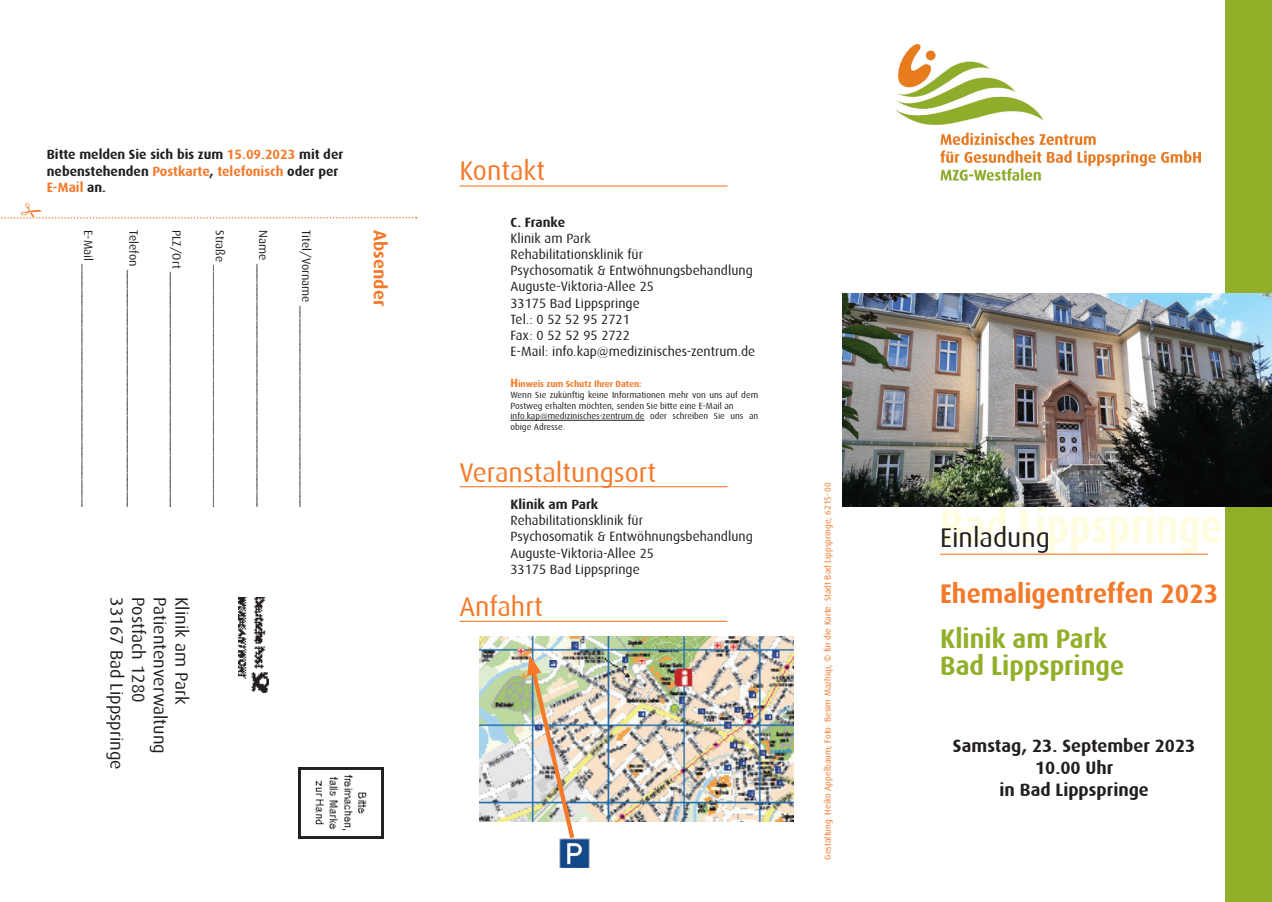
<style>
.page{position:relative;width:1272px;height:902px;background:#fff}
.page>*{position:absolute;margin:0;border:0;box-sizing:border-box;transform-origin:0 0}
.t1{font:700 48px "Dax";color:#fffce0;scale:.82 1}
.t2{font:27px "Dax";color:#f4792a}
.t3{font:700 27px/27px "Dax";color:#92af2a;scale:.95 1}
.t4{font:700 27px "Dax";color:#f4792a;scale:.95 1}
.t5{font:27px "Dax";color:#231f20}
.t6{font:18px "Dax";color:#231f20}
.t7{font:700 18px/21.6px "Dax";color:#231f20;text-align:center}
.t8{font:700 18px "Dax";color:#f4792a}
.t9{font:13.5px/16.2px "Dax";color:#231f20}
.t10{font:700 13.5px/16.2px "Dax";color:#231f20}
.t11{font:12px "Dax";color:#231f20}
.t12{font:9px/10.8px "Dax";color:#231f20}
.t13{font:9px "Dax";color:#f4792a}
.s1{color:#f4792a}
.s2{font-weight:700;font-size:12px;color:#f4792a}
.s3{font-weight:700;color:#f4792a}
</style>
<div class="page">
<hr style="left:940px;top:553px;width:268px;height:1px;background:#f47323">
<img style="left:299px;top:767px;width:84px;height:71px">
<img style="left:239px;top:597px;width:29px;height:95px">
<hr style="left:459px;top:185px;width:268px;height:1px;background:#f47323">
<hr style="left:510px;top:420px;width:134px;height:1px;background:#231f20">
<hr style="left:459px;top:486px;width:268px;height:1px;background:#f47323">
<img style="left:895px;top:44px;width:304px;height:136px">
<div style="left:1225px;top:0;width:46px;height:901px;background:#92af2a"></div>
<img style="left:842px;top:293px;width:429px;height:213px">
<hr style="left:459px;top:620px;width:268px;height:1px;background:#f47323">
<img style="left:479px;top:636px;width:314px;height:185px">
<img style="left:527px;top:654px;width:50px;height:184px">
<img style="left:559px;top:838px;width:30px;height:29px">
<svg style="left:1px;top:217px;width:415px;height:2px"></svg>
<p class="t10" style="left:47px;top:147px;width:298px">Bitte melden Sie sich bis zum <span class="s1">15.09.2023</span> mit der nebenstehenden <span class="s1">Postkarte</span>, <span class="s1">telefonisch</span> oder per<br><span class="s1">E-Mail</span> an.</p>
<p class="t11" style="left:95px;top:230px;width:289px;rotate:90deg">E-Mail ________________________________________</p>
<p class="t11" style="left:140px;top:230px;width:288px;rotate:90deg">Telefon _______________________________________</p>
<p class="t11" style="left:183px;top:230px;width:284px;rotate:90deg">PLZ/Ort ______________________________________</p>
<p class="t11" style="left:226px;top:230px;width:284px;rotate:90deg">Straße _______________________________________</p>
<p class="t11" style="left:270px;top:230px;width:289px;rotate:90deg">Name ________________________________________</p>
<p class="t11" style="left:313px;top:230px;width:287px;rotate:90deg">Titel/Vorname _________________________________</p>
<h3 class="t8" style="left:390px;top:230px;width:77px;rotate:90deg">Absender</h3>
<h3 class="t6" style="left:127px;top:597px;width:174px;rotate:90deg">33167 Bad Lippspringe</h3>
<h3 class="t6" style="left:148px;top:597px;width:107px;rotate:90deg">Postfach 1280</h3>
<h3 class="t6" style="left:170px;top:597px;width:158px;rotate:90deg">Patientenverwaltung</h3>
<h3 class="t6" style="left:191px;top:597px;width:108px;rotate:90deg">Klinik am Park</h3>
<h2 class="t2" style="left:459px;top:156px;width:87px">Kontakt</h2>
<p class="t10" style="left:510px;top:214px;width:56px">C. Franke</p>
<p class="t9" style="left:510px;top:230px;width:246px">Klinik am Park<br>Rehabilitationsklinik für<br>Psychosomatik &amp; Entwöhnungsbehandlung<br>Auguste-Viktoria-Allee 25<br>33175 Bad Lippspringe<br>Tel.: 0 52 52 95 2721<br>Fax: 0 52 52 95 2722<br>E-Mail: info.kap@medizinisches-zentrum.de</p>
<p class="t12" style="left:510px;top:378px;width:249px"><span class="s2">H</span><span class="s3">inweis zum Schutz Ihrer Daten:<br></span>Wenn Sie zukünftig keine Informationen mehr von uns auf dem Postweg erhalten möchten, senden Sie bitte eine E-Mail an info.kap@medizinisches-zentrum.de oder schreiben Sie uns an obige Adresse.</p>
<h2 class="t2" style="left:459px;top:457px;width:198px">Veranstaltungsort</h2>
<p class="t10" style="left:510px;top:496px;width:89px">Klinik am Park</p>
<p class="t9" style="left:510px;top:512px;width:244px">Rehabilitationsklinik für<br>Psychosomatik &amp; Entwöhnungsbehandlung<br>Auguste-Viktoria-Allee 25<br>33175 Bad Lippspringe</p>
<h2 class="t2" style="left:459px;top:591px;width:85px">Anfahrt</h2>
<p class="t13" style="left:822px;top:859px;width:378px;rotate:-90deg">Gestaltung: Heiko Appelbaum; Foto: Besim Mazhiqi, © für die Karte: Stadt Bad Lippspringe; 6215-00</p>
<h1 class="t1" style="left:940px;top:499px;width:346px">Bad Lippspringe</h1>
<h2 class="t5" style="left:940px;top:523px;width:111px">Einladung</h2>
<h2 class="t4" style="left:940px;top:578px;width:294px">Ehemaligentreffen 2023</h2>
<h2 class="t3" style="left:940px;top:625px;width:195px">Klinik am Park<br>Bad Lippspringe</h2>
<h3 class="t7" style="left:953px;top:735px;width:244px">Samstag, 23. September 2023<br>10.00 Uhr<br>in Bad Lippspringe</h3>
</div>
